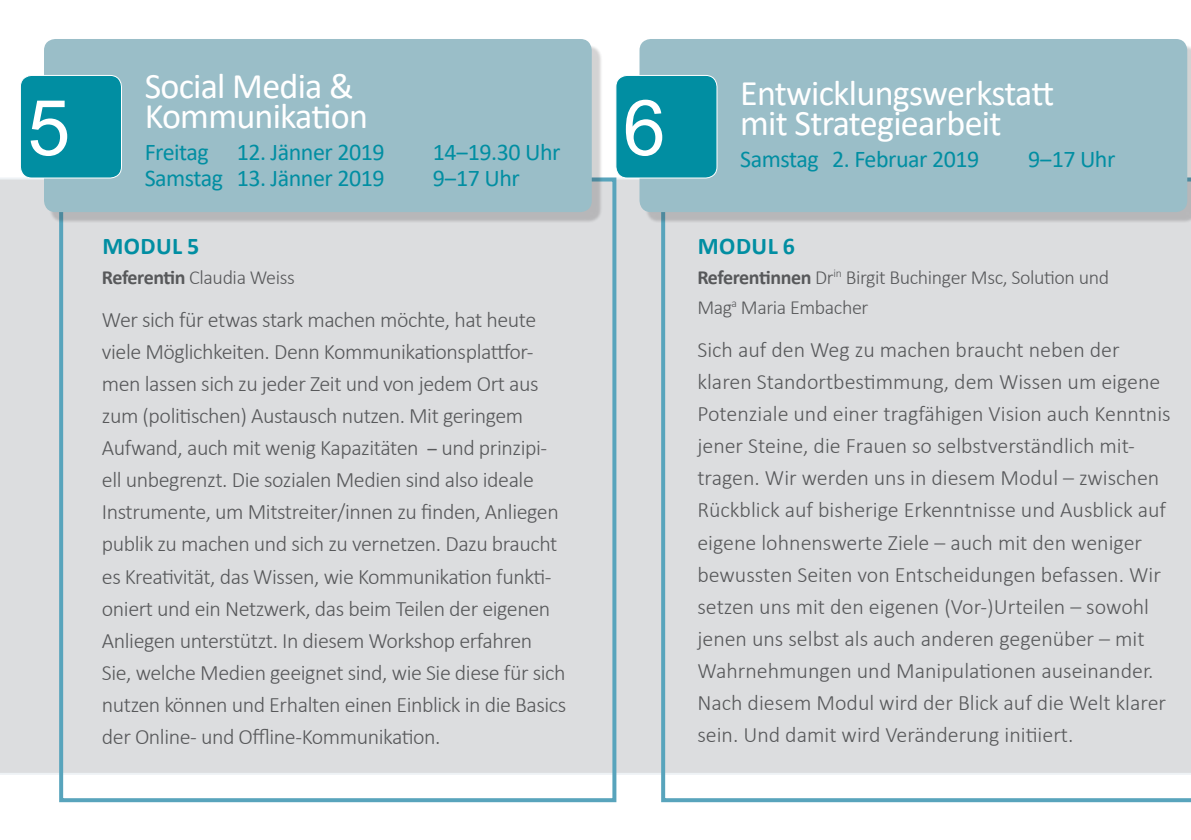
<style>
.page{position:relative;width:1191px;height:840px;background:#fff}
.page>*{position:absolute;margin:0;border:0;box-sizing:border-box;transform-origin:0 0}
.t1{font:77px "Arial";color:#fff}
.t2{font:36px/30px "Calibri";letter-spacing:-.02em;color:#fff}
.t3{font:24px "Calibri";letter-spacing:-.02em;color:#018ea2}
.t4{font:700 24px "Calibri";letter-spacing:.02em;color:#018ea2}
.t5{font:300 22px/32px "Calibri";letter-spacing:-.02em;color:#57585a}
.t6{font:300 22px/32px "Calibri";color:#57585a}
.t7{font:300 20px/30px "Calibri";letter-spacing:-.02em;color:#57585a}
.s1{font-weight:700}
.s2{font-weight:400;font-size:20px}
</style>
<div class="page">
<div style="left:0;top:177px;width:661px;height:597px;background:#dcdddf"></div>
<div style="left:59px;top:177px;width:557px;height:624px;border:4px solid #58a4bc"></div>
<div style="left:661px;top:222px;width:530px;height:579px;background:#dcdddf"></div>
<div style="left:49px;top:45px;width:553px;height:177px;background:#231f20;opacity:.2"></div>
<div style="left:44px;top:39px;width:548px;height:173px;background:#9abec8;border-radius:11px"></div>
<div style="left:20px;top:75px;width:101px;height:103px;background:#018ea2;border-radius:11px"></div>
<div style="left:20px;top:75px;width:102px;height:103px;border:1px solid #fff;border-radius:11px"></div>
<div style="left:645px;top:45px;width:546px;height:177px;background:#231f20;opacity:.2"></div>
<div style="left:639px;top:39px;width:548px;height:173px;background:#9abec8;border-radius:11px"></div>
<div style="left:616px;top:75px;width:101px;height:103px;background:#018ea2;border-radius:11px"></div>
<div style="left:615px;top:75px;width:102px;height:103px;border:1px solid #fff;border-radius:11px"></div>
<h1 class="t1" style="left:27px;top:75px;width:44px">5</h1>
<h2 class="t2" style="left:145px;top:70px;width:225px">Social Media &amp;<br>Kommunikation</h2>
<p class="t3" style="left:145px;top:135px;width:241px">Freitag 12. Jänner 2019</p>
<p class="t3" style="left:433px;top:135px;width:129px">14‒19.30 Uhr</p>
<p class="t3" style="left:145px;top:161px;width:241px">Samstag 13. Jänner 2019</p>
<p class="t3" style="left:433px;top:161px;width:89px">9‒17 Uhr</p>
<p class="t4" style="left:102px;top:229px;width:99px">MODUL 5</p>
<p class="t7" style="left:102px;top:262px;width:194px"><span class="s1">Referentin</span> Claudia Weiss</p>
<p class="t5" style="left:102px;top:303px;width:466px">Wer sich für etwas stark machen möchte, hat heute viele Möglichkeiten. Denn Kommunikationsplattfor&shy;men lassen sich zu jeder Zeit und von jedem Ort aus zum (politischen) Austausch nutzen. Mit geringem Aufwand, auch mit wenig Kapazitäten <span class="s2">‒</span> und prinzipi&shy;ell unbegrenzt. Die sozialen Medien sind also ideale Instrumente, um Mitstreiter/innen zu finden, Anliegen publik zu machen und sich zu vernetzen. Dazu braucht es Kreativität, das Wissen, wie Kommunikation funkti&shy;oniert und ein Netzwerk, das beim Teilen der eigenen Anliegen unterstützt. In diesem Workshop erfahren Sie, welche Medien geeignet sind, wie Sie diese für sich nutzen können und Erhalten einen Einblick in die Basics der Online- und Offline-Kommunikation.</p>
<h1 class="t1" style="left:623px;top:75px;width:44px">6</h1>
<h2 class="t2" style="left:740px;top:77px;width:315px">Entwicklungswerkstatt mit Strategiearbeit</h2>
<p class="t3" style="left:740px;top:142px;width:241px">Samstag 2. Februar 2019</p>
<p class="t3" style="left:1028px;top:142px;width:89px">9‒17 Uhr</p>
<p class="t4" style="left:698px;top:229px;width:99px">MODUL 6</p>
<p class="t7" style="left:697px;top:262px;width:413px"><span class="s1">Referentinnen</span> Dr<sup>in</sup> Birgit Buchinger Msc, Solution und<br>Mag<sup>a</sup> Maria Embacher</p>
<p class="t6" style="left:697px;top:333px;width:475px">Sich auf den Weg zu machen braucht neben der klaren Standortbestimmung, dem Wissen um eigene Potenziale und einer tragfähigen Vision auch Kenntnis jener Steine, die Frauen so selbstverständlich mit&shy;tragen. Wir werden uns in diesem Modul – zwischen Rückblick auf bisherige Erkenntnisse und Ausblick auf eigene lohnenswerte Ziele – auch mit den weniger bewussten Seiten von Entscheidungen befassen. Wir setzen uns mit den eigenen (Vor-)Urteilen – sowohl jenen uns selbst als auch anderen gegenüber – mit Wahrnehmungen und Manipulationen auseinander.<br>Nach diesem Modul wird der Blick auf die Welt klarer sein. Und damit wird Veränderung initiiert.</p>
</div>
